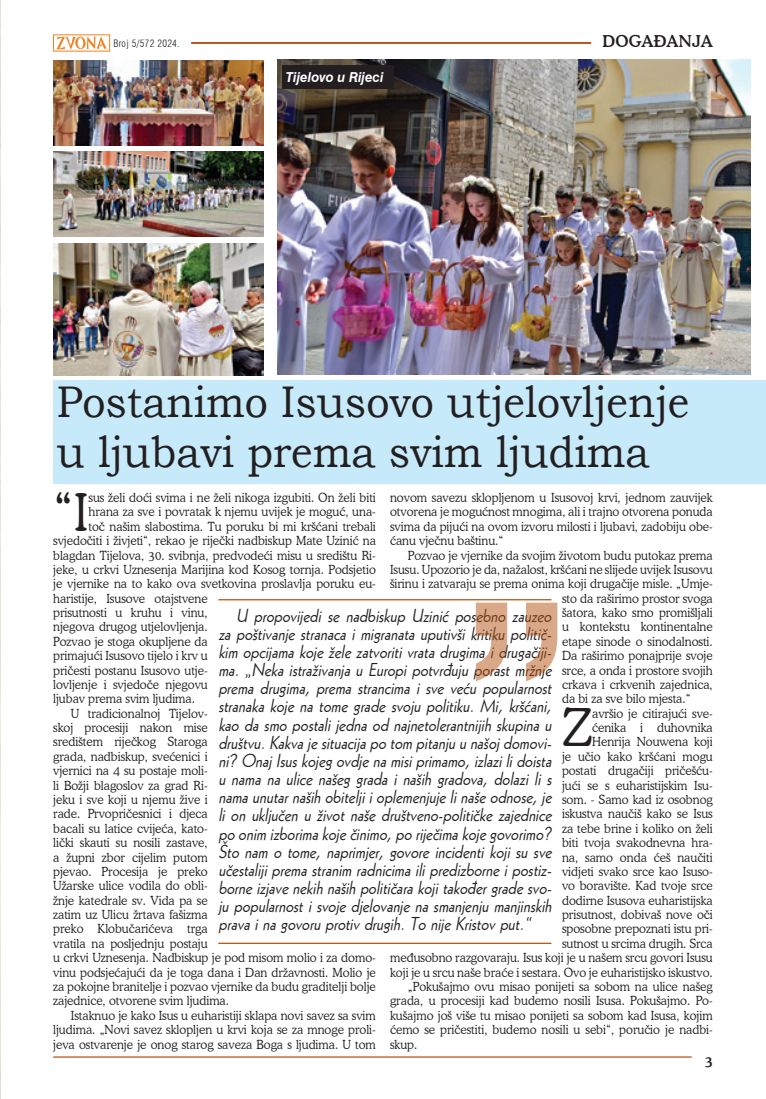
<style>
.page{position:relative;width:766px;height:1099px;background:#fff}
.page>*{position:absolute;margin:0;border:0;box-sizing:border-box;transform-origin:0 0}
.t1{font:expanded 275px "Swiss 721 BT";color:#b45212;scale:.95 1}
.t2{font:300 51.75px "Cooper BT";color:#231f20;scale:.95 1}
.t3{font:44.25px/49.6px "Bookman Old Style";color:#231f20;scale:.93 1}
.t4{font:italic 18.12px/18.1px "Geometric 231 BT Roman C";color:#231f20;text-align:justify;scale:.95 1}
.t5{font:500 16.25px "Cooper BT";letter-spacing:.02em;color:#231f20}
.t6{font:italic 700 13.75px "Swiss 721 BT";color:#fff;scale:.95 1}
.t7{font:500 13.75px "Cooper BT";color:#231f20}
.t8{font:300 12.5px/14.4px "Cooper BT";color:#231f20;text-align:justify;scale:.95 1}
.t9{font:300 condensed 10px "Swiss 721 BT";letter-spacing:.03em;color:#231f20}
</style>
<div class="page">
<img style="left:0;top:0;width:1px;height:1098px">
<hr style="left:191px;top:42px;width:521px;height:2px;background:#b45212">
<hr style="left:53px;top:1056px;width:638px;height:1px;background:#b45212">
<svg style="left:56px;top:37px;width:51px;height:12px"></svg>
<div style="left:590px;top:32px;width:122px;height:18px;background:#fff"></div>
<img style="left:278px;top:60px;width:472px;height:315px">
<img style="left:53px;top:60px;width:210px;height:85px">
<div style="left:53px;top:380px;width:712px;height:103px;background:#c6eafa"></div>
<img style="left:53px;top:152px;width:210px;height:85px">
<img style="left:53px;top:244px;width:210px;height:131px">
<div style="left:282px;top:66px;width:112px;height:23px;background:#231f20"></div>
<hr style="left:218px;top:942px;width:333px;height:1px;background:#b45212">
<hr style="left:218px;top:599px;width:333px;height:1px;background:#b45212">
<p class="t9" style="left:113px;top:37px;width:68px">Broj 5/572 2024.</p>
<p class="t6" style="left:286px;top:68px;width:104px">Tijelovo u Rijeci</p>
<h3 class="t5" style="left:602px;top:31px;width:112px">DOGAĐANJA</h3>
<h3 class="t3" style="left:57px;top:378px;width:681px">Postanimo Isusovo utjelovljenje u ljubavi prema svim ljudima</h3>
<h2 class="t2" style="left:53px;top:481px;width:39px">“I</h2>
<p class="t8" style="left:88px;top:490px;width:304px">sus želi doći svima i ne želi nikoga izgubiti. On želi biti</p>
<p class="t8" style="left:390px;top:490px;width:341px">novom savezu sklopljenom u Isusovoj krvi, jednom zauvijek otvorena je mogućnost mnogima, ali i trajno otvorena ponuda svima da pijući na ovom izvoru milosti i ljubavi, zadobiju obe&shy;ćanu vječnu baštinu.“</p>
<p class="t8" style="left:407px;top:547px;width:322px">Pozvao je vjernike da svojim životom budu putokaz prema</p>
<p class="t8" style="left:390px;top:562px;width:341px">Isusu. Upozorio je da, nažalost, kršćani ne slijede uvijek Isusovu</p>
<p class="t8" style="left:390px;top:576px;width:341px">širinu i zatvaraju se prema onima koji drugačije misle. „Umje-</p>
<p class="t8" style="left:562px;top:591px;width:160px">sto da raširimo prostor svoga</p>
<p class="t8" style="left:562px;top:605px;width:160px">šatora, kako smo promišljali</p>
<p class="t8" style="left:562px;top:619px;width:160px">u kontekstu kontinentalne</p>
<p class="t8" style="left:562px;top:634px;width:160px">etape sinode o sinodalnosti.</p>
<p class="t8" style="left:562px;top:648px;width:160px">Da raširimo ponajprije svoje</p>
<p class="t8" style="left:562px;top:662px;width:160px">srce, a onda i prostore svojih</p>
<p class="t8" style="left:562px;top:677px;width:160px">crkava i crkvenih zajednica,</p>
<p class="t8" style="left:562px;top:691px;width:137px">da bi za sve bilo mjesta.“</p>
<h2 class="t2" style="left:562px;top:696px;width:33px">Z</h2>
<p class="t8" style="left:592px;top:706px;width:128px">avršio je citirajući sve-</p>
<p class="t8" style="left:88px;top:504px;width:304px">hrana za sve i povratak k njemu uvijek je moguć, una-</p>
<p class="t8" style="left:88px;top:519px;width:304px">toč našim slabostima. Tu poruku bi mi kršćani trebali</p>
<p class="t8" style="left:53px;top:533px;width:341px">svjedočiti i živjeti“, rekao je riječki nadbiskup Mate Uzinić na</p>
<p class="t8" style="left:53px;top:547px;width:341px">blagdan Tijelova, 30. svibnja, predvodeći misu u središtu Ri-</p>
<p class="t8" style="left:53px;top:562px;width:341px">jeke, u crkvi Uznesenja Marijina kod Kosog tornja. Podsjetio</p>
<p class="t8" style="left:53px;top:576px;width:341px">je vjernike na to kako ova svetkovina proslavlja poruku eu-</p>
<p class="t8" style="left:53px;top:591px;width:164px">haristije, Isusove otajstvene</p>
<p class="t8" style="left:53px;top:605px;width:164px">prisutnosti u kruhu i vinu,</p>
<p class="t8" style="left:53px;top:619px;width:164px">njegova drugog utjelovljenja.</p>
<p class="t8" style="left:53px;top:634px;width:164px">Pozvao je stoga okupljene da</p>
<p class="t8" style="left:53px;top:648px;width:164px">primajući Isusovo tijelo i krv u</p>
<p class="t8" style="left:53px;top:662px;width:164px">pričesti postanu Isusovo utje-</p>
<p class="t8" style="left:53px;top:677px;width:164px">lovljenje i svjedoče njegovu</p>
<p class="t8" style="left:53px;top:691px;width:151px">ljubav prema svim ljudima.</p>
<p class="t8" style="left:71px;top:706px;width:145px">U tradicionalnoj Tijelov-</p>
<p class="t8" style="left:53px;top:720px;width:164px">skoj procesiji nakon mise</p>
<p class="t8" style="left:53px;top:734px;width:164px">središtem riječkog Staroga</p>
<p class="t8" style="left:53px;top:749px;width:164px">grada, nadbiskup, svećenici i</p>
<p class="t8" style="left:53px;top:763px;width:164px">vjernici na 4 su postaje moli-</p>
<p class="t8" style="left:53px;top:777px;width:164px">li Božji blagoslov za grad Ri-</p>
<p class="t8" style="left:53px;top:792px;width:164px">jeku i sve koji u njemu žive i</p>
<p class="t8" style="left:53px;top:806px;width:164px">rade. Prvopričesnici i djeca</p>
<p class="t8" style="left:53px;top:821px;width:164px">bacali su latice cvijeća, kato-</p>
<p class="t8" style="left:53px;top:835px;width:164px">lički skauti su nosili zastave,</p>
<p class="t8" style="left:53px;top:849px;width:164px">a župni zbor cijelim putom</p>
<p class="t8" style="left:53px;top:864px;width:164px">pjevao. Procesija je preko</p>
<p class="t8" style="left:53px;top:878px;width:164px">Užarske ulice vodila do obli-</p>
<p class="t8" style="left:53px;top:892px;width:164px">žnje katedrale sv. Vida pa se</p>
<p class="t8" style="left:53px;top:907px;width:164px">zatim uz Ulicu žrtava fašizma</p>
<p class="t8" style="left:53px;top:921px;width:164px">preko Klobučarićeva trga</p>
<p class="t8" style="left:53px;top:936px;width:164px">vratila na posljednju postaju</p>
<p class="t8" style="left:53px;top:950px;width:341px">u crkvi Uznesenja. Nadbiskup je pod misom molio i za domo-</p>
<p class="t8" style="left:53px;top:964px;width:341px">vinu podsjećajući da je toga dana i Dan državnosti. Molio je</p>
<p class="t8" style="left:53px;top:979px;width:341px">za pokojne branitelje i pozvao vjernike da budu graditelji bolje</p>
<p class="t8" style="left:53px;top:993px;width:186px">zajednice, otvorene svim ljudima.</p>
<p class="t8" style="left:71px;top:1007px;width:322px">Istaknuo je kako Isus u euharistiji sklapa novi savez sa svim</p>
<p class="t8" style="left:53px;top:1022px;width:341px">ljudima. „Novi savez sklopljen u krvi koja se za mnoge proli-</p>
<p class="t8" style="left:53px;top:1036px;width:341px">jeva ostvarenje je onog starog saveza Boga s ljudima. U tom</p>
<h1 class="t1" style="left:453px;top:538px;width:137px">”</h1>
<p class="t4" style="left:218px;top:605px;width:356px;text-indent:18px">U propovijedi se nadbiskup Uzinić posebno zauzeo za poštivanje stranaca i migranata uputivši kritiku politič&shy;kim opcijama koje žele zatvoriti vrata drugima i drugačiji&shy;ma. „Neka istraživanja u Europi potvrđuju porast mržnje prema drugima, prema strancima i sve veću popularnost stranaka koje na tome grade svoju politiku. Mi, kršćani, kao da smo postali jedna od najnetolerantnijih skupina u društvu.Kakvajesituacijapo tom pitanjuunašojdomovi&shy;ni? OnajIsuskojegovdjenamisiprimamo,izlazilidoista u nama na ulice našeg grada i naših gradova, dolazi li s namaunutarnašihobiteljiioplemenjujelinašeodnose,je li on uključen u život naše društveno-političke zajednice po onim izborimakoječinimo,po riječimakojegovorimo?<br>Što nam o tome, naprimjer, govore incidenti koji su sve učestalijipremastranim radnicimailipredizborneipostiz&shy;borneizjavenekihnašihpolitičarakojitakođergradesvo&shy;ju popularnost i svoje djelovanje na smanjenju manjinskih pravainagovoruprotivdrugih.To nijeKristovput.“</p>
<p class="t8" style="left:592px;top:720px;width:128px">ćenika i duhovnika</p>
<p class="t8" style="left:592px;top:734px;width:128px">Henrija Nouwena koji</p>
<p class="t8" style="left:562px;top:749px;width:160px">je učio kako kršćani mogu</p>
<p class="t8" style="left:562px;top:763px;width:160px">postati drugačiji pričešću-</p>
<p class="t8" style="left:562px;top:777px;width:160px">jući se s euharistijskim Isu-</p>
<p class="t8" style="left:562px;top:792px;width:160px">som. - Samo kad iz osobnog</p>
<p class="t8" style="left:562px;top:806px;width:160px">iskustva naučiš kako se Isus</p>
<p class="t8" style="left:562px;top:821px;width:160px">za tebe brine i koliko on želi</p>
<p class="t8" style="left:562px;top:835px;width:160px">biti tvoja svakodnevna hra-</p>
<p class="t8" style="left:562px;top:849px;width:160px">na, samo onda ćeš naučiti</p>
<p class="t8" style="left:562px;top:864px;width:160px">vidjeti svako srce kao Isuso-</p>
<p class="t8" style="left:562px;top:878px;width:160px">vo boravište. Kad tvoje srce</p>
<p class="t8" style="left:562px;top:892px;width:160px">dodirne Isusova euharistijska</p>
<p class="t8" style="left:562px;top:907px;width:160px">prisutnost, dobivaš nove oči</p>
<p class="t8" style="left:562px;top:921px;width:160px">sposobne prepoznati istu pri-</p>
<p class="t8" style="left:562px;top:936px;width:160px">sutnost u srcima drugih. Srca</p>
<p class="t8" style="left:390px;top:950px;width:341px">međusobno razgovaraju. Isus koji je u našem srcu govori Isusu</p>
<p class="t8" style="left:390px;top:964px;width:341px">koji je u srcu naše braće i sestara. Ovo je euharistijsko iskustvo.</p>
<p class="t8" style="left:407px;top:979px;width:322px">„Pokušajmo ovu misao ponijeti sa sobom na ulice našeg</p>
<p class="t8" style="left:390px;top:993px;width:341px">grada, u procesiji kad budemo nosili Isusa. Pokušajmo. Po-</p>
<p class="t8" style="left:390px;top:1007px;width:341px">kušajmo još više tu misao ponijeti sa sobom kad Isusa, kojim</p>
<p class="t8" style="left:390px;top:1022px;width:341px">ćemo se pričestiti, budemo nosili u sebi“, poručio je nadbi-</p>
<p class="t8" style="left:390px;top:1036px;width:30px">skup.</p>
<p class="t7" style="left:704px;top:1052px;width:9px">3</p>
</div>
